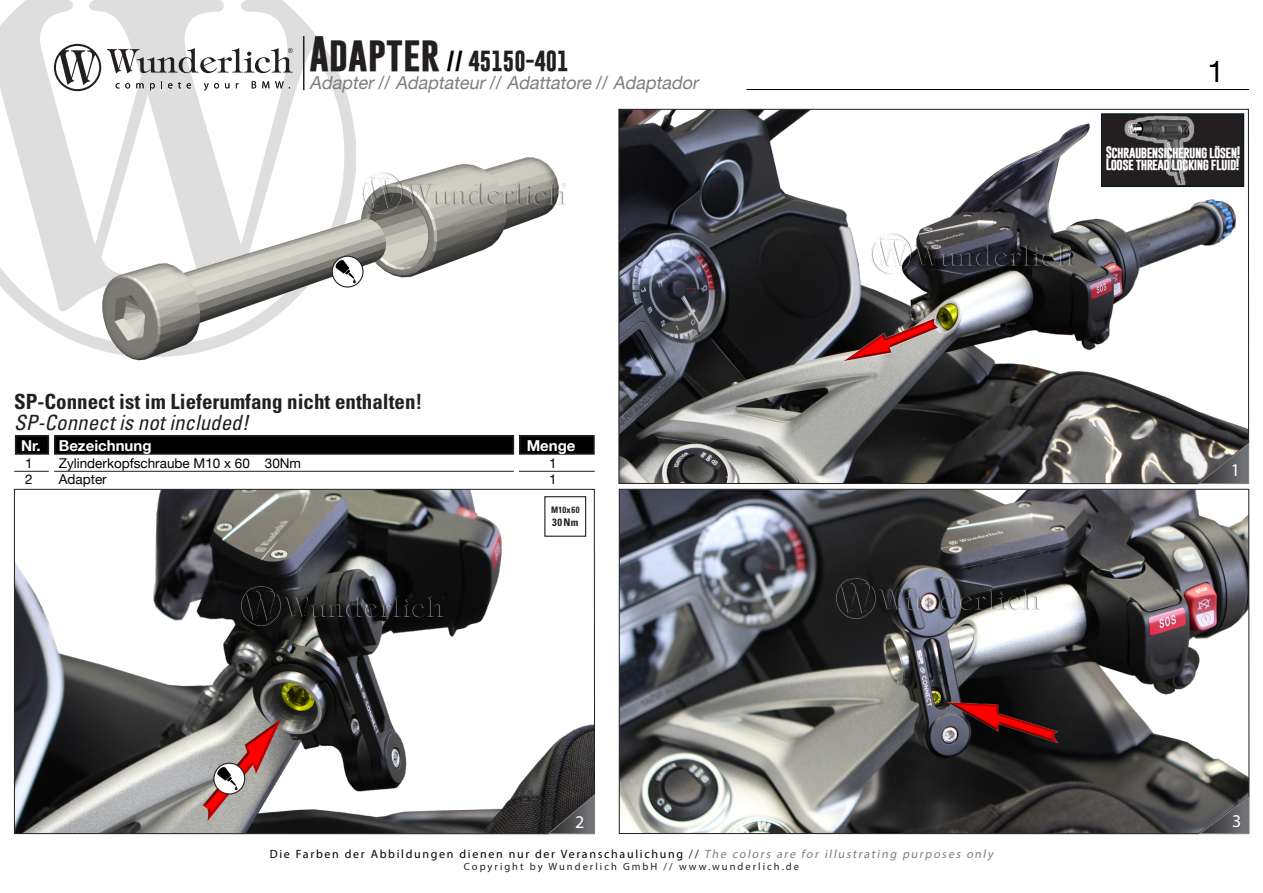
<style>
.page{position:relative;width:1263px;height:893px;background:#fff}
.page>*{position:absolute;margin:0;border:0;box-sizing:border-box;transform-origin:0 0}
.t1{font:30px "Helvetica Neue LT";color:#000}
.t2{font:700 condensed 21px "Univers LT Std";color:#231f20}
.t3{font:italic condensed 21px "Univers LT Std";color:#231f20}
.t4{font:700 21px "Gobold";color:#231f20}
.t5{font:italic 18px "Helvetica Neue LT";color:#7c7e81}
.t6{font:18px "Myriad Pro";color:#fff}
.t7{font:700 15px "Helvetica Neue LT";color:#fff}
.t8{font:13.5px "Helvetica Neue LT";color:#000}
.t9{font:12px "Myriad Pro";letter-spacing:.14em;color:#000}
.BU{font:700 12px "Gobold";letter-spacing:-.05em;color:#fff}
.t10{font:10.5px "Myriad Pro";letter-spacing:.19em;color:#231f20}
.t11{font:700 condensed 10.5px "Univers LT Std";color:#231f20}
.t12{font:700 condensed 9px "Univers LT Std";letter-spacing:.05em;color:#231f20;scale:.95 1}
.s1{font-size:36px}
.s2{color:#000}
.s3{font-style:normal}
.s4{color:#231f20}
.s5{font-style:italic;color:#7c7e81}
</style>
<div class="page">
<img style="left:0;top:0;width:353px;height:345px">
<hr style="left:303px;top:36px;width:1px;height:54px;background:#231f20">
<svg style="left:14px;top:489px;width:581px;height:345px"></svg>
<svg style="left:618px;top:109px;width:631px;height:375px"></svg>
<img style="left:619px;top:489px;width:630px;height:345px">
<svg style="left:116px;top:83px;width:14px;height:5px"></svg>
<svg style="left:136px;top:83px;width:8px;height:5px"></svg>
<svg style="left:150px;top:83px;width:5px;height:7px"></svg>
<svg style="left:168px;top:83px;width:4px;height:5px"></svg>
<svg style="left:178px;top:82px;width:3px;height:6px"></svg>
<svg style="left:187px;top:83px;width:4px;height:5px"></svg>
<svg style="left:204px;top:83px;width:15px;height:8px"></svg>
<svg style="left:225px;top:83px;width:4px;height:5px"></svg>
<svg style="left:252px;top:81px;width:4px;height:7px"></svg>
<svg style="left:262px;top:81px;width:7px;height:7px"></svg>
<svg style="left:275px;top:81px;width:15px;height:7px"></svg>
<svg style="left:107px;top:48px;width:186px;height:25px"></svg>
<svg style="left:54px;top:44px;width:47px;height:47px"></svg>
<img style="left:85px;top:121px;width:469px;height:240px">
<div style="left:16px;top:436px;width:32px;height:18px;background:#000"></div>
<div style="left:15px;top:435px;width:34px;height:20px;border:2px solid #231f20"></div>
<div style="left:55px;top:436px;width:458px;height:18px;background:#000"></div>
<div style="left:54px;top:435px;width:460px;height:20px;border:2px solid #231f20"></div>
<div style="left:520px;top:436px;width:74px;height:18px;background:#000"></div>
<div style="left:519px;top:435px;width:76px;height:20px;border:2px solid #231f20"></div>
<hr style="left:14px;top:471px;width:35px;height:1px;background:#231f20">
<hr style="left:54px;top:471px;width:460px;height:1px;background:#231f20">
<hr style="left:519px;top:471px;width:76px;height:1px;background:#231f20">
<svg style="left:1198px;top:443px;width:51px;height:41px;background:#72706f"></svg>
<svg style="left:1199px;top:796px;width:50px;height:38px;background:#5c5c5d"></svg>
<svg style="left:548px;top:794px;width:47px;height:40px;background:#464547"></svg>
<hr style="left:746px;top:89px;width:503px;height:1px;background:#000">
<img style="left:241px;top:585px;width:206px;height:41px">
<img style="left:362px;top:173px;width:204px;height:40px">
<img style="left:837px;top:577px;width:206px;height:41px">
<img style="left:871px;top:234px;width:206px;height:40px">
<svg style="left:332px;top:256px;width:31px;height:31px"></svg>
<div style="left:332px;top:256px;width:32px;height:32px;border:1px solid #231f20;border-radius:50%"></div>
<svg style="left:335px;top:259px;width:21px;height:24px"></svg>
<svg style="left:214px;top:763px;width:31px;height:31px"></svg>
<div style="left:213px;top:763px;width:32px;height:31px;border:1px solid #231f20;border-radius:50%"></div>
<svg style="left:217px;top:766px;width:21px;height:24px"></svg>
<div style="left:544px;top:496px;width:42px;height:41px;border:1px solid #231f20"></div>
<div style="left:1101px;top:114px;width:143px;height:73px;background:#231f20"></div>
<img style="left:1124px;top:115px;width:71px;height:69px">
<div style="left:1101px;top:113px;width:143px;height:74px;border:1px solid #011622"></div>
<p class="t4" style="left:309px;top:47px;width:261px"><span class="s1">Adapter</span> <span class="s2">//</span> 45150-401</p>
<p class="t5" style="left:309px;top:71px;width:394px">Adapter <span class="s3">//</span> Adaptateur <span class="s3">//</span> Adattatore <span class="s3">//</span> Adaptador</p>
<p class="t2" style="left:14px;top:389px;width:410px">SP-Connect ist im Lieferumfang nicht enthalten!</p>
<p class="t3" style="left:14px;top:409px;width:236px">SP-Connect is not included!</p>
<p class="t7" style="left:21px;top:436px;width:21px">Nr.</p>
<p class="t7" style="left:59px;top:436px;width:94px">Bezeichnung</p>
<p class="t7" style="left:527px;top:436px;width:50px">Menge</p>
<p class="t8" style="left:25px;top:455px;width:9px">1</p>
<p class="t8" style="left:59px;top:455px;width:244px">Zylinderkopfschraube M10 x 60 30Nm</p>
<p class="t8" style="left:549px;top:455px;width:9px">1</p>
<p class="t8" style="left:25px;top:472px;width:9px">2</p>
<p class="t8" style="left:59px;top:472px;width:50px">Adapter</p>
<p class="t8" style="left:549px;top:472px;width:9px">1</p>
<p class="t12" style="left:551px;top:505px;width:31px">M10x60</p>
<p class="t11" style="left:552px;top:516px;width:28px">30Nm</p>
<p class="t1" style="left:1207px;top:54px;width:18px">1</p>
<p class="BU" style="left:1106px;top:144px;width:136px">Schraubensicherung lösen!</p>
<p class="BU" style="left:1106px;top:156px;width:135px">Loose thread locking fluid!</p>
<p class="t6" style="left:1231px;top:459px;width:11px">1</p>
<p class="t6" style="left:575px;top:811px;width:11px">2</p>
<p class="t6" style="left:1232px;top:810px;width:11px">3</p>
<p class="t9" style="left:270px;top:846px;width:727px">Die Farben der Abbildungen dienen nur der Veranschaulichung <span class="s4">//</span> <span class="s5">The colors are for illustrating purposes only</span></p>
<p class="t10" style="left:464px;top:860px;width:337px">Copyright by Wunderlich GmbH // www.wunderlich.de</p>
</div>
